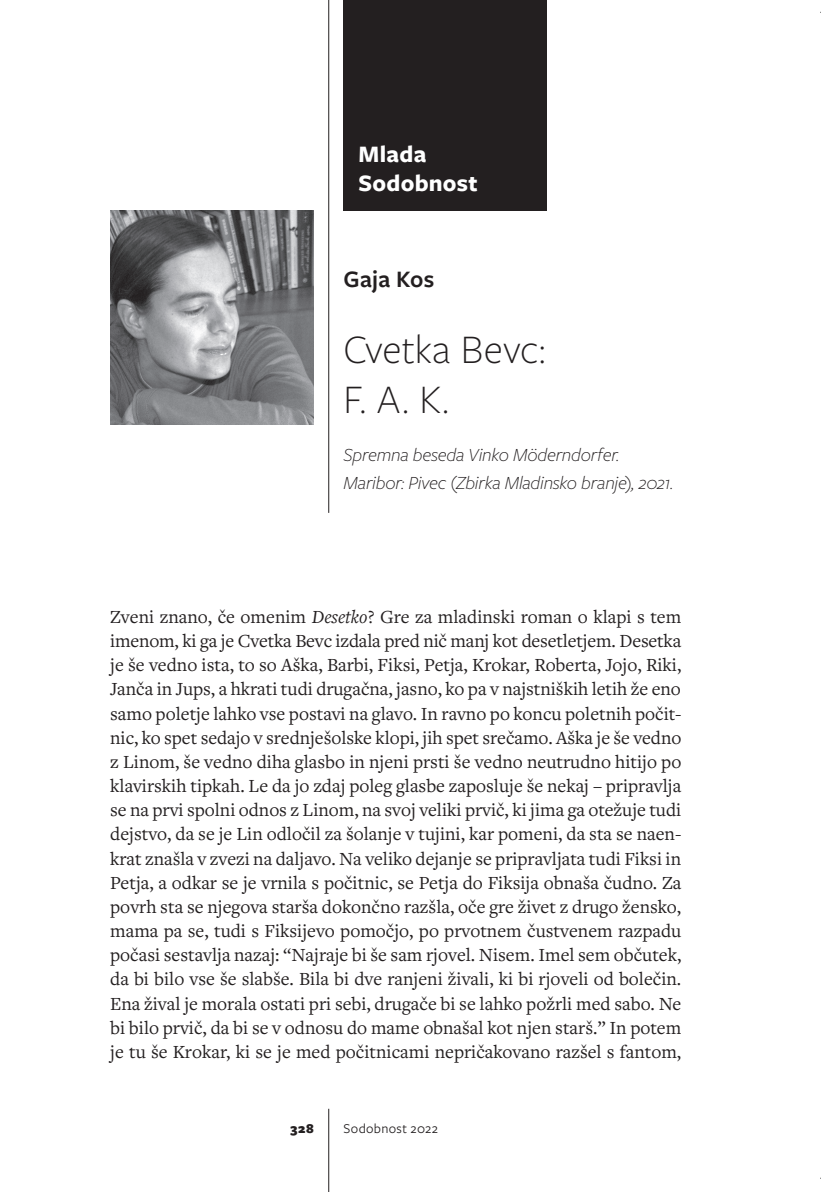
<style>
.page{position:relative;width:821px;height:1192px;background:#fff}
.page>*{position:absolute;margin:0;border:0;box-sizing:border-box;transform-origin:0 0}
.t1{font:300 42px/50.4px "Freight Sans Pro";color:#231f20}
.t2{font:700 24.5px/29.4px "Freight Sans Pro";letter-spacing:.01em;color:#fff}
.t3{font:600 24.5px "Freight Sans Pro";letter-spacing:.01em;color:#231f20}
.t4{font:19.25px/24.2px "Freight Text Pro";color:#231f20;text-align:justify}
.t5{font:italic 300 19.25px/28px "Freight Sans Pro";letter-spacing:-.01em;color:#231f20}
.t6{font:14px "Freight Sans Pro";letter-spacing:.025em;color:#231f20}
.t7{font:900 14px "Freight Sans Pro";color:#231f20}
.s1{font-style:italic}
</style>
<div class="page">
<img style="left:110px;top:211px;width:203px;height:213px">
<hr style="left:328px;top:1109px;width:1px;height:83px;background:#231f20">
<hr style="left:328px;top:0;width:1px;height:513px;background:#231f20">
<div style="left:343px;top:0;width:204px;height:211px;background:#231f20"></div>
<p class="t2" style="left:358px;top:138px;width:121px">Mlada<br>Sodobnost</p>
<p class="t3" style="left:343px;top:263px;width:92px">Gaja Kos</p>
<h1 class="t1" style="left:343px;top:322px;width:203px">Cvetka Bevc:<br>F. A. K.</h1>
<p class="t5" style="left:343px;top:440px;width:331px">Spremna beseda Vinko Möderndorfer.<br>Maribor: Pivec (Zbirka Mladinsko branje), 2021.</p>
<p class="t4" style="left:110px;top:604px;width:572px">Zveni znano, če omenim <span class="s1">Desetko</span>? Gre za mladinski roman o klapi s tem imenom, ki ga je Cvetka Bevc izdala pred nič manj kot desetletjem. Desetka je še vedno ista, to so Aška, Barbi, Fiksi, Petja, Krokar, Roberta, Jojo, Riki, Janča in Jups, a hkrati tudi drugačna, jasno, ko pa v najstniških letih že eno samo poletje lahko vse postavi na glavo. In ravno po koncu poletnih počit&shy;nic, ko spet sedajo v srednješolske klopi, jih spet srečamo. Aška je še vedno z Linom, še vedno diha glasbo in njeni prsti še vedno neutrudno hitijo po klavirskih tipkah. Le da jo zdaj poleg glasbe zaposluje še nekaj – pripravlja se na prvi spolni odnos z Linom, na svoj veliki prvič, ki jima ga otežuje tudi dejstvo, da se je Lin odločil za šolanje v tujini, kar pomeni, da sta se naen&shy;krat znašla v zvezi na daljavo. Na veliko dejanje se pripravljata tudi Fiksi in Petja, a odkar se je vrnila s počitnic, se Petja do Fiksija obnaša čudno. Za povrh sta se njegova starša dokončno razšla, oče gre živet z drugo žensko, mama pa se, tudi s Fiksijevo pomočjo, po prvotnem čustvenem razpadu počasi sestavlja nazaj: “Najraje bi še sam rjovel. Nisem. Imel sem občutek, da bi bilo vse še slabše. Bila bi dve ranjeni živali, ki bi rjoveli od bolečin.<br>Ena žival je morala ostati pri sebi, drugače bi se lahko požrli med sabo. Ne bi bilo prvič, da bi se v odnosu do mame obnašal kot njen starš.” In potem je tu še Krokar, ki se je med počitnicami nepričakovano razšel s fantom,</p>
<p class="t7" style="left:290px;top:1119px;width:25px">328</p>
<p class="t6" style="left:343px;top:1119px;width:96px">Sodobnost 2022</p>
</div>
